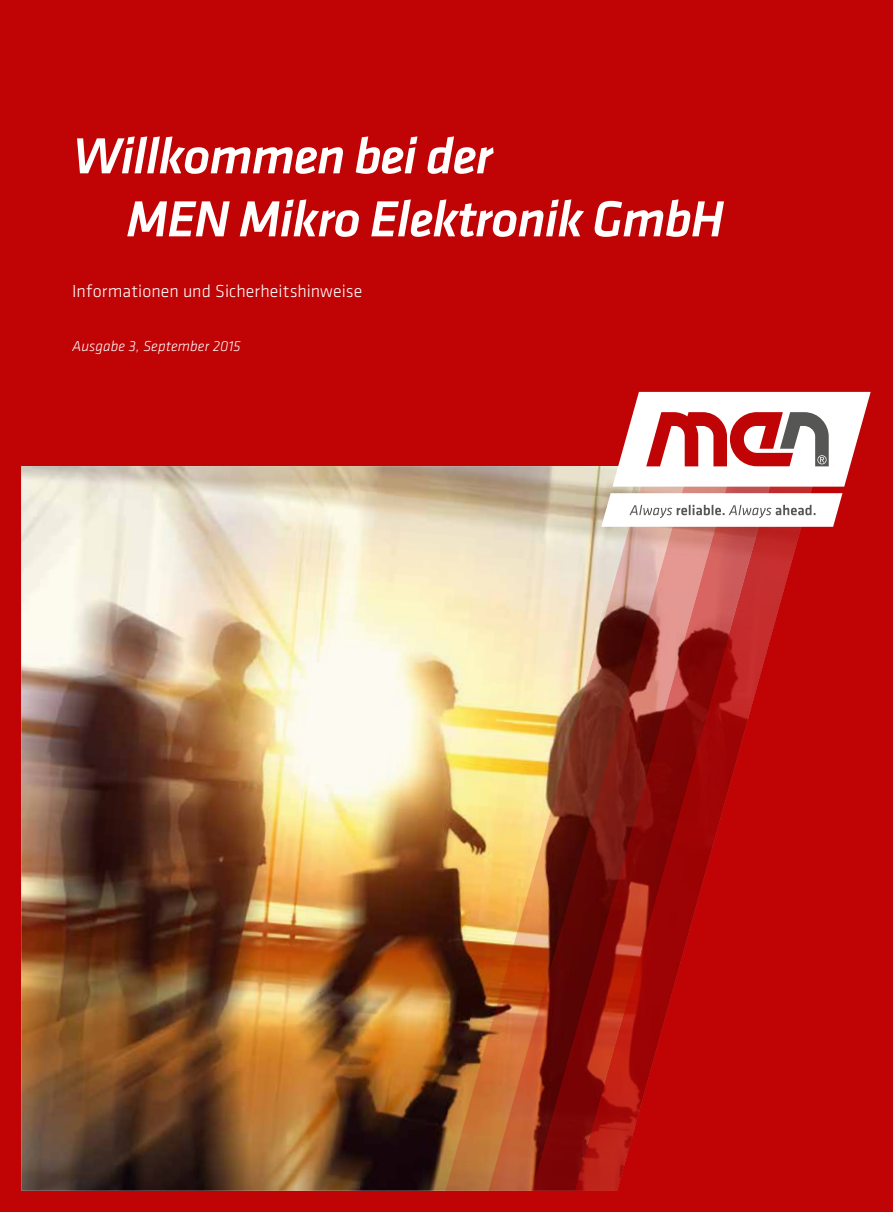
<style>
.page{position:relative;width:893px;height:1212px;background:#c00304}
.page>*{position:absolute;margin:0;border:0;box-sizing:border-box;transform-origin:0 0}
.t1{font:italic 500 52.5px/63px "Klavika Basic";letter-spacing:-.02em;color:#fff}
.t2{font:300 18px "Klavika Basic";color:#fff}
.t3{font:italic 300 15px "Klavika Basic";letter-spacing:.005em;color:#fff}
</style>
<div class="page">
<img style="left:21px;top:466px;width:415px;height:725px">
<img style="left:436px;top:466px;width:43px;height:725px">
<svg style="left:479px;top:466px;width:43px;height:725px;background:#dfb071"></svg>
<img style="left:522px;top:466px;width:43px;height:725px">
<svg style="left:565px;top:391px;width:306px;height:800px"></svg>
<svg style="left:601px;top:493px;width:241px;height:34px;background:#eeeae9"></svg>
<svg style="left:612px;top:392px;width:259px;height:95px"></svg>
<p class="t1" style="left:126px;top:123px;width:599px;text-indent:-54px">Willkommen bei der<br>MEN Mikro Elektronik GmbH</p>
<p class="t2" style="left:72px;top:280px;width:292px">Informationen und Sicherheitshinweise</p>
<p class="t3" style="left:72px;top:337px;width:170px">Ausgabe 3, September 2015</p>
</div>
